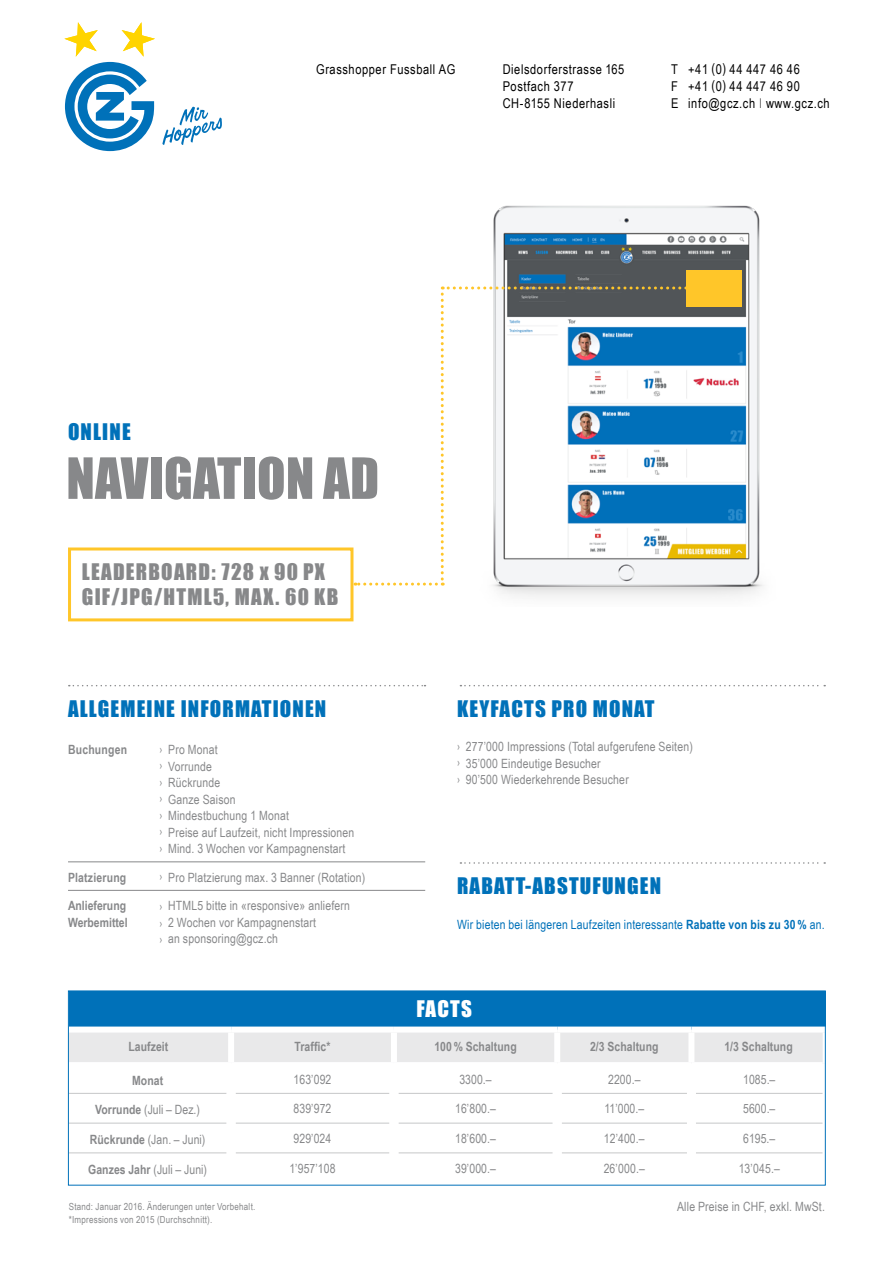
<style>
.page{position:relative;width:893px;height:1263px;background:#fff}
.page>*{position:absolute;margin:0;border:0;box-sizing:border-box;transform-origin:0 0}
.t1{font:52.5px "Impact";letter-spacing:.005em;color:#87888a}
.t2{font:21px "Impact";letter-spacing:.055em;color:#0071b9}
.t3{font:21px/25.5px "Impact";letter-spacing:.06em;color:#87888a}
.t4{font:21px "Impact";letter-spacing:.055em;color:#fff}
.t5{font:13.5px/17.2px "Arial Narrow";letter-spacing:.045em;color:#000}
.t6{font:12.75px/16.5px "Arial Narrow";letter-spacing:.015em;color:#87888a}
.t7{font:700 12.75px "Arial Narrow";letter-spacing:.005em;color:#87888a}
.t8{font:12.75px "Arial Narrow";letter-spacing:.015em;color:#0071b9}
.t9{font:9.75px/13.5px "Arial Narrow";letter-spacing:.025em;color:#87888a}
.s1{font-size:10.5px}
.s2{font-weight:700}
</style>
<div class="page">
<svg style="left:64px;top:22px;width:158px;height:130px"></svg>
<img style="left:493px;top:205px;width:271px;height:392px">
<hr style="left:68px;top:861px;width:357px;height:1px;background:#87888a">
<hr style="left:68px;top:890px;width:357px;height:1px;background:#87888a">
<svg style="left:69px;top:685px;width:356px;height:1px"></svg>
<svg style="left:460px;top:685px;width:365px;height:1px"></svg>
<svg style="left:460px;top:862px;width:365px;height:2px"></svg>
<div style="left:69px;top:991px;width:757px;height:38px;background:#0071b9"></div>
<div style="left:70px;top:1033px;width:753px;height:29px;background:#e9e9ea"></div>
<div style="left:228px;top:1032px;width:6px;height:30px;background:#fff"></div>
<div style="left:391px;top:1032px;width:6px;height:30px;background:#fff"></div>
<div style="left:554px;top:1032px;width:6px;height:30px;background:#fff"></div>
<div style="left:688px;top:1032px;width:6px;height:30px;background:#fff"></div>
<div style="left:69px;top:1026px;width:162px;height:6px;background:#fff"></div>
<div style="left:231px;top:1026px;width:163px;height:6px;background:#fff"></div>
<div style="left:394px;top:1026px;width:163px;height:6px;background:#fff"></div>
<div style="left:557px;top:1026px;width:134px;height:6px;background:#fff"></div>
<div style="left:691px;top:1026px;width:138px;height:6px;background:#fff"></div>
<hr style="left:69px;top:1093px;width:158px;height:1px;background:#c6c7c8">
<hr style="left:236px;top:1093px;width:153px;height:1px;background:#c6c7c8">
<hr style="left:398px;top:1093px;width:155px;height:1px;background:#c6c7c8">
<hr style="left:562px;top:1093px;width:125px;height:1px;background:#c6c7c8">
<hr style="left:696px;top:1093px;width:127px;height:1px;background:#c6c7c8">
<hr style="left:69px;top:1123px;width:158px;height:1px;background:#c6c7c8">
<hr style="left:236px;top:1123px;width:153px;height:1px;background:#c6c7c8">
<hr style="left:398px;top:1123px;width:155px;height:1px;background:#c6c7c8">
<hr style="left:562px;top:1123px;width:125px;height:1px;background:#c6c7c8">
<hr style="left:696px;top:1123px;width:127px;height:1px;background:#c6c7c8">
<hr style="left:69px;top:1152px;width:158px;height:1px;background:#c6c7c8">
<hr style="left:236px;top:1152px;width:153px;height:1px;background:#c6c7c8">
<hr style="left:398px;top:1152px;width:155px;height:1px;background:#c6c7c8">
<hr style="left:562px;top:1152px;width:125px;height:1px;background:#c6c7c8">
<hr style="left:696px;top:1152px;width:127px;height:1px;background:#c6c7c8">
<div style="left:68px;top:990px;width:758px;height:195px;border:1px solid #0071b9"></div>
<svg style="left:355px;top:286px;width:331px;height:300px"></svg>
<div style="left:68px;top:547px;width:285px;height:74px;border:3px solid #ffc629"></div>
<div style="left:687px;top:269px;width:55px;height:37px;background:#ffc629"></div>
<h2 class="t2" style="left:68px;top:416px;width:64px">ONLINE</h2>
<p class="t5" style="left:316px;top:60px;width:141px">Grasshopper Fussball AG</p>
<p class="t5" style="left:503px;top:60px;width:123px">Dielsdorferstrasse 165<br>Postfach 377<br>CH-8155 Niederhasli</p>
<p class="t5" style="left:671px;top:60px;width:160px">T +41 (0) 44 447 46 46<br>F +41 (0) 44 447 46 90<br>E info@gcz.ch I www.gcz.ch</p>
<h1 class="t1" style="left:66px;top:437px;width:314px">NAVIGATION AD</h1>
<h2 class="t3" style="left:82px;top:558px;width:258px">LEADERBOARD: 728 x 90 PX<br>GIF/JPG/HTML5, MAX. 60 KB</h2>
<h2 class="t2" style="left:68px;top:692px;width:260px">ALLGEMEINE INFORMATIONEN</h2>
<p class="t7" style="left:68px;top:740px;width:61px">Buchungen</p>
<p class="t6" style="left:160px;top:741px;width:196px"><span class="s1">›</span> Pro Monat<br><span class="s1">›</span> Vorrunde<br><span class="s1">›</span> Rückrunde<br><span class="s1">›</span> Ganze Saison<br><span class="s1">›</span> Mindestbuchung 1 Monat<br><span class="s1">›</span> Preise auf Laufzeit, nicht Impressionen <span class="s1">›</span> Mind. 3 Wochen vor Kampagnenstart</p>
<p class="t7" style="left:68px;top:867px;width:60px">Platzierung</p>
<p class="t6" style="left:160px;top:868px;width:207px"><span class="s1">›</span> Pro Platzierung max. 3 Banner (Rotation)</p>
<p class="t7" style="left:68px;top:896px;width:60px">Anlieferung</p>
<p class="t6" style="left:160px;top:897px;width:192px"><span class="s1">›</span> HTML5 bitte in «responsive» anliefern</p>
<p class="t7" style="left:68px;top:912px;width:61px">Werbemittel</p>
<p class="t6" style="left:160px;top:913px;width:158px"><span class="s1">›</span> 2 Wochen vor Kampagnenstart <span class="s1">›</span> an sponsoring@gcz.ch</p>
<h2 class="t2" style="left:457px;top:692px;width:199px">KEYFACTS PRO MONAT</h2>
<p class="t6" style="left:457px;top:738px;width:237px"><span class="s1">›</span> 277’000 Impressions (Total aufgerufene Seiten) <span class="s1">›</span> 35’000 Eindeutige Besucher<br><span class="s1">›</span> 90’500 Wiederkehrende Besucher</p>
<h2 class="t2" style="left:457px;top:869px;width:206px">RABATT-ABSTUFUNGEN</h2>
<p class="t8" style="left:457px;top:915px;width:369px">Wir bieten bei längeren Laufzeiten interessante <span class="s2">Rabatte von bis zu 30 %</span> an.</p>
<h2 class="t4" style="left:417px;top:993px;width:57px">FACTS</h2>
<p class="t7" style="left:128px;top:1037px;width:41px">Laufzeit</p>
<p class="t7" style="left:295px;top:1037px;width:37px">Traffic*</p>
<p class="t7" style="left:434px;top:1037px;width:84px">100% Schaltung</p>
<p class="t7" style="left:590px;top:1037px;width:70px">2/3 Schaltung</p>
<p class="t7" style="left:724px;top:1037px;width:70px">1/3 Schaltung</p>
<p class="t7" style="left:132px;top:1071px;width:33px">Monat</p>
<p class="t6" style="left:294px;top:1070px;width:39px">163’092</p>
<p class="t6" style="left:459px;top:1070px;width:34px">3300.–</p>
<p class="t6" style="left:608px;top:1070px;width:34px">2200.–</p>
<p class="t6" style="left:743px;top:1070px;width:34px">1085.–</p>
<p class="t6" style="left:95px;top:1101px;width:106px"><span class="s2">Vorrunde</span> (Juli – Dez.)</p>
<p class="t6" style="left:294px;top:1100px;width:39px">839’972</p>
<p class="t6" style="left:455px;top:1100px;width:42px">16’800.–</p>
<p class="t6" style="left:604px;top:1100px;width:41px">11’000.–</p>
<p class="t6" style="left:743px;top:1100px;width:34px">5600.–</p>
<p class="t6" style="left:90px;top:1131px;width:117px"><span class="s2">Rückrunde</span> (Jan. – Juni)</p>
<p class="t6" style="left:294px;top:1129px;width:39px">929’024</p>
<p class="t6" style="left:455px;top:1129px;width:42px">18’600.–</p>
<p class="t6" style="left:604px;top:1129px;width:42px">12’400.–</p>
<p class="t6" style="left:743px;top:1129px;width:34px">6195.–</p>
<p class="t6" style="left:88px;top:1161px;width:120px"><span class="s2">Ganzes Jahr</span> (Juli – Juni)</p>
<p class="t6" style="left:289px;top:1159px;width:48px">1’957’108</p>
<p class="t6" style="left:455px;top:1159px;width:42px">39’000.–</p>
<p class="t6" style="left:604px;top:1159px;width:43px">26’000.–</p>
<p class="t6" style="left:739px;top:1159px;width:43px">13’045.–</p>
<p class="t9" style="left:69px;top:1199px;width:188px">Stand: Januar 2016. Änderungen unter Vorbehalt. *Impressions von 2015 (Durchschnitt).</p>
<p class="t6" style="left:677px;top:1197px;width:149px">Alle Preise in CHF, exkl. MwSt.</p>
</div>
